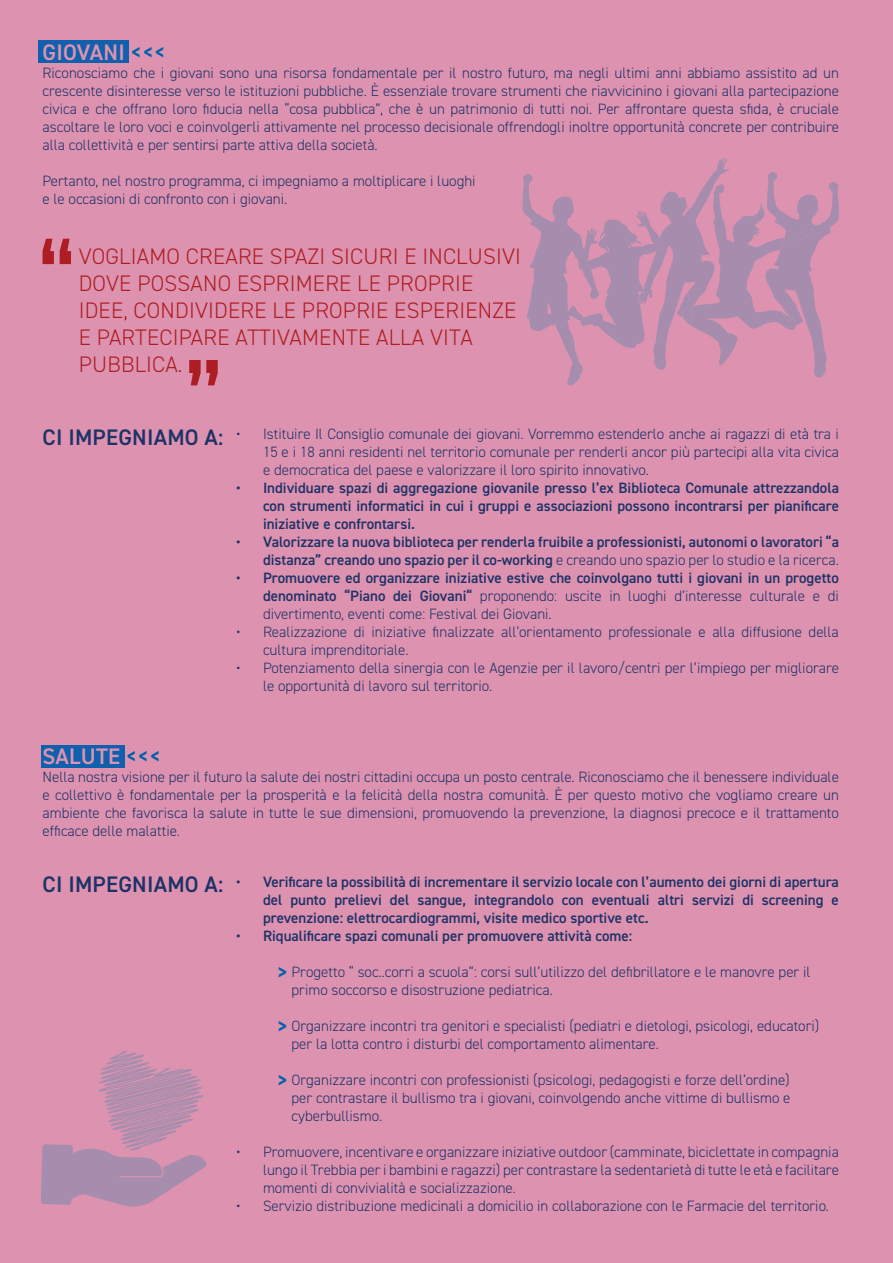
<style>
.page{position:relative;width:893px;height:1263px;background:#dd93b0}
.page>*{position:absolute;margin:0;border:0;box-sizing:border-box;transform-origin:0 0}
.t1{font:300 22.5px/27px "DIN2014";letter-spacing:.01em;color:#ad1e22}
.t2{font:600 22.5px "DIN2014";letter-spacing:.01em;color:#1f3267}
.t3{font:600 22.5px "DIN2014";letter-spacing:.01em;color:#dd93b0}
.t4{font:600 22.5px "DIN2014";color:#0160ae}
.t5{font:300 15px/18px "DIN2014";color:#1f3267}
.t6{font:600 15px/18px "DIN2014";color:#1f3267;text-align:justify}
.s1{color:#0160ae}
.s2{font-weight:300}
</style>
<div class="page">
<hr style="left:892px;top:0;width:1px;height:1263px;background:#4ba483">
<svg style="left:522px;top:158px;width:317px;height:228px"></svg>
<div style="left:38px;top:40px;width:91px;height:23px;background:#1160ad"></div>
<svg style="left:41px;top:1051px;width:166px;height:155px"></svg>
<svg style="left:43px;top:239px;width:28px;height:25px"></svg>
<div style="left:41px;top:745px;width:84px;height:23px;background:#1160ad"></div>
<svg style="left:189px;top:360px;width:29px;height:25px"></svg>
<p class="t3" style="left:43px;top:37px;width:125px">GIOVANI <span class="s1">&lt;&lt;&lt;</span></p>
<p class="t5" style="left:43px;top:64px;width:798px;text-align:justify">Riconosciamo che i giovani sono una risorsa fondamentale per il nostro futuro, ma negli ultimi anni abbiamo assistito ad un crescente disinteresse verso le istituzioni pubbliche. È essenziale trovare strumenti che riavvicinino i giovani alla partecipazione civica e che offrano loro fiducia nella “cosa pubblica”, che è un patrimonio di tutti noi. Per affrontare questa sfida, è cruciale ascoltare le loro voci e coinvolgerli attivamente nel processo decisionale offrendogli inoltre opportunità concrete per contribuire alla collettività e per sentirsi parte attiva della società.</p>
<p class="t5" style="left:43px;top:172px;width:435px">Pertanto, nel nostro programma, ci impegniamo a moltiplicare i luoghi</p>
<p class="t5" style="left:43px;top:190px;width:246px">e le occasioni di confronto con i giovani.</p>
<p class="t1" style="left:79px;top:243px;width:444px">VOGLIAMO CREARE SPAZI SICURI E INCLUSIVI<br>DOVE POSSANO ESPRIMERE LE PROPRIE<br>IDEE, CONDIVIDERE LE PROPRIE ESPERIENZE<br>E PARTECIPARE ATTIVAMENTE ALLA VITA<br>PUBBLICA.</p>
<p class="t2" style="left:43px;top:422px;width:182px">CI IMPEGNIAMO A:</p>
<p class="t5" style="left:263px;top:425px;width:578px;text-align:justify;text-indent:-27px">• Istituire Il Consiglio comunale dei giovani. Vorremmo estenderlo anche ai ragazzi di età tra i 15 e i 18 anni residenti nel territorio comunale per renderli ancor più partecipi alla vita civica e democratica del paese e valorizzare il loro spirito innovativo.</p>
<p class="t6" style="left:263px;top:479px;width:577px;text-indent:-27px">• Individuare spazi di aggregazione giovanile presso l’ex Biblioteca Comunale attrezzandola con strumenti informatici in cui i gruppi e associazioni possono incontrarsi per pianificare iniziative e confrontarsi.</p>
<p class="t6" style="left:236px;top:533px;width:604px;text-align:right">• Valorizzare la nuova biblioteca per renderla fruibile a professionisti, autonomi o lavoratori “a distanza” creando uno spazio per il co-working <span class="s2">e creando uno spazio per lo studio e la ricerca.</span></p>
<p class="t6" style="left:263px;top:569px;width:577px;text-indent:-27px">• Promuovere ed organizzare iniziative estive che coinvolgano tutti i giovani in un progetto denominato “Piano dei Giovani“ <span class="s2">proponendo: uscite in luoghi d’interesse culturale e di divertimento, eventi come: Festival dei Giovani.</span></p>
<p class="t5" style="left:263px;top:623px;width:577px;text-indent:-27px">• Realizzazione di iniziative finalizzate all’orientamento professionale e alla diffusione della cultura imprenditoriale.</p>
<p class="t5" style="left:263px;top:659px;width:577px;text-indent:-27px">• Potenziamento della sinergia con le Agenzie per il lavoro/centri per l’impiego per migliorare le opportunità di lavoro sul territorio.</p>
<p class="t3" style="left:43px;top:741px;width:120px">SALUTE <span class="s1">&lt;&lt;&lt;</span></p>
<p class="t5" style="left:43px;top:768px;width:798px;text-align:justify">Nella nostra visione per il futuro la salute dei nostri cittadini occupa un posto centrale. Riconosciamo che il benessere individuale e collettivo è fondamentale per la prosperità e la felicità della nostra comunità. È per questo motivo che vogliamo creare un ambiente che favorisca la salute in tutte le sue dimensioni, promuovendo la prevenzione, la diagnosi precoce e il trattamento efficace delle malattie.</p>
<p class="t2" style="left:43px;top:870px;width:182px">CI IMPEGNIAMO A:</p>
<p class="t6" style="left:263px;top:872px;width:577px;text-indent:-27px">• Verificare la possibilità di incrementare il servizio locale con l’aumento dei giorni di apertura del punto prelievi del sangue, integrandolo con eventuali altri servizi di screening e prevenzione: elettrocardiogrammi, visite medico sportive etc.</p>
<p class="t6" style="left:236px;top:926px;width:398px">• Riqualificare spazi comunali per promuovere attività come:</p>
<p class="t5" style="left:291px;top:962px;width:521px">Progetto “ soc..corri a scuola”: corsi sull’utilizzo del defibrillatore e le manovre per il primo soccorso e disostruzione pediatrica.</p>
<p class="t5" style="left:291px;top:1016px;width:529px">Organizzare incontri tra genitori e specialisti (pediatri e dietologi, psicologi, educatori) per la lotta contro i disturbi del comportamento alimentare.</p>
<p class="t5" style="left:291px;top:1070px;width:500px">Organizzare incontri con professionisti (psicologi, pedagogisti e forze dell’ordine)</p>
<p class="t5" style="left:291px;top:1088px;width:500px">per contrastare il bullismo tra i giovani, coinvolgendo anche vittime di bullismo e cyberbullismo.</p>
<p class="t5" style="left:263px;top:1142px;width:577px;text-align:justify;text-indent:-27px">• Promuovere, incentivare e organizzare iniziative outdoor (camminate, biciclettate in compagnia lungo il Trebbia per i bambini e ragazzi) per contrastare la sedentarietà di tutte le età e facilitare momenti di convivialità e socializzazione.</p>
<p class="t5" style="left:236px;top:1196px;width:595px">• Servizio distribuzione medicinali a domicilio in collaborazione con le Farmacie del territorio.</p>
<p class="t4" style="left:276px;top:957px;width:13px">&gt;</p>
<p class="t4" style="left:276px;top:1012px;width:13px">&gt;</p>
<p class="t4" style="left:276px;top:1065px;width:13px">&gt;</p>
</div>
